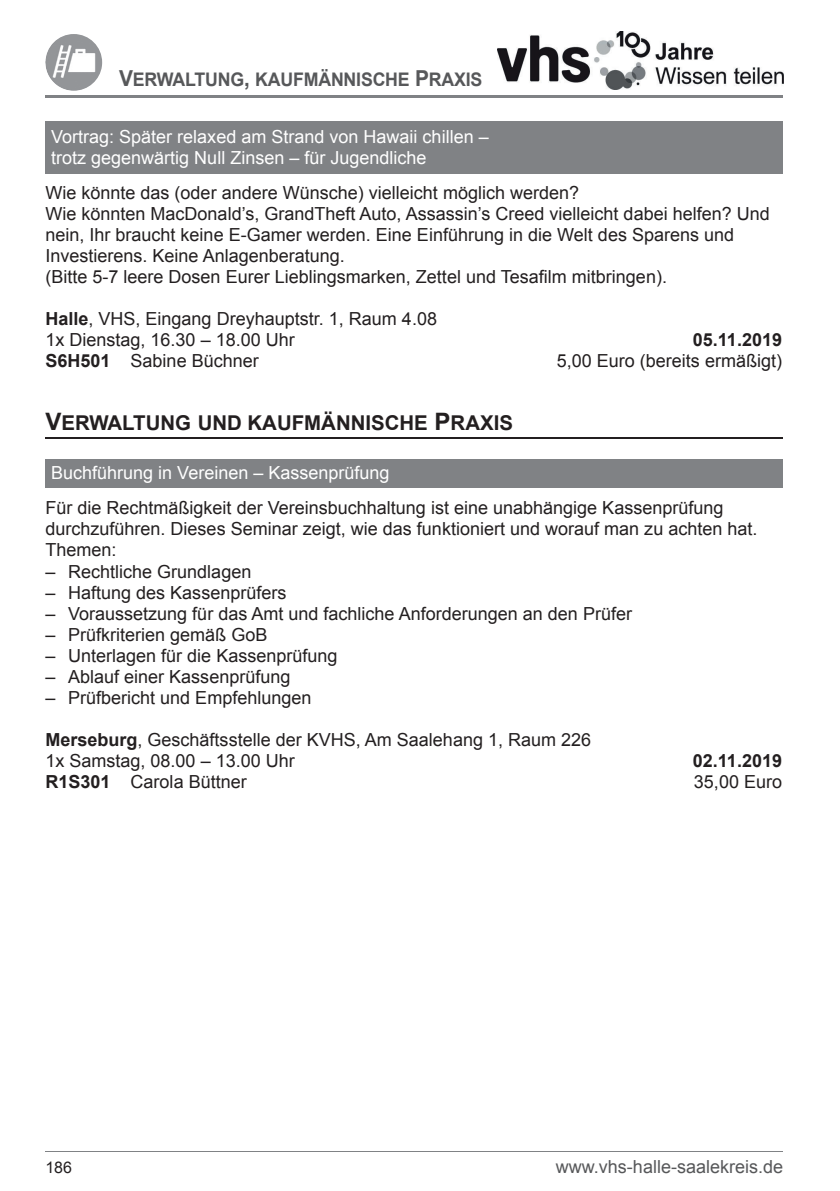
<style>
.page{position:relative;width:840px;height:1191px;background:#fff}
.page>*{position:absolute;margin:0;border:0;box-sizing:border-box;transform-origin:0 0}
.t1{font:20.4px "Arial Bold MT SC850";color:#231f20}
.t2{font:18.8px "Arial Bold MT SC850";letter-spacing:-.01em;color:#57585a;scale:.95 1}
.t3{font:18px/21px "Arial";color:#231f20}
.t4{font:18px/21px "Arial";color:#fff}
.t5{font:18px "Arial";color:#57585a}
.t6{font:700 18px "Arial";color:#231f20}
.t7{font:16px "Arial";color:#231f20}
.s1{font-size:22px}
.s2{font-weight:700}
.s3{font-size:24px}
.s4{font-size:24px;color:#fff}
</style>
<div class="page">
<hr style="left:45px;top:95px;width:737px;height:2px;background:#808285">
<hr style="left:45px;top:1151px;width:737px;height:1px;background:#808285">
<img style="left:497px;top:32px;width:285px;height:57px">
<svg style="left:45px;top:62px;width:2px;height:9px"></svg>
<div style="left:45px;top:122px;width:737px;height:52px;background:#808285"></div>
<hr style="left:45px;top:437px;width:737px;height:1px;background:#231f20">
<div style="left:45px;top:459px;width:737px;height:28px;background:#808285"></div>
<p class="t2" style="left:119px;top:67px;width:383px"><span class="s1">V</span>ERWALTUNG<span class="s1">,</span> KAUFMÄNNISCHE <span class="s1">P</span>RAXIS</p>
<p class="t4" style="left:51px;top:127px;width:439px">Vortrag: Später relaxed am Strand von Hawaii chillen – trotz gegenwärtig Null Zinsen – für Jugendliche</p>
<p class="t3" style="left:45px;top:183px;width:725px">Wie könnte das (oder andere Wünsche) vielleicht möglich werden?<br>Wie könnten MacDonald’s, GrandTheft Auto, Assassin’s Creed vielleicht dabei helfen? Und nein, Ihr braucht keine E-Gamer werden. Eine Einführung in die Welt des Sparens und Investierens. Keine Anlagenberatung.<br>(Bitte 5-7 leere Dosen Eurer Lieblingsmarken, Zettel und Tesafilm mitbringen).</p>
<p class="t3" style="left:45px;top:309px;width:393px"><span class="s2">Halle</span>, VHS, Eingang Dreyhauptstr. 1, Raum 4.08<br>1x Dienstag, 16.30 – 18.00 Uhr</p>
<p class="t6" style="left:692px;top:328px;width:91px">05.11.2019</p>
<p class="t3" style="left:45px;top:351px;width:215px"><span class="s2">S6H501</span> Sabine Büchner</p>
<p class="t3" style="left:556px;top:351px;width:227px">5,00 Euro (bereits ermäßigt)</p>
<p class="t1" style="left:45px;top:410px;width:469px"><span class="s3">V</span>ERWALTUNG<span class="s4">,</span>UND KAUFMÄNNISCHE <span class="s3">P</span>RAXIS</p>
<p class="t4" style="left:51px;top:463px;width:340px">Buchführung in Vereinen – Kassenprüfung</p>
<p class="t3" style="left:45px;top:498px;width:713px">Für die Rechtmäßigkeit der Vereinsbuchhaltung ist eine unabhängige Kassenprüfung durchzuführen. Dieses Seminar zeigt, wie das funktioniert und worauf man zu achten hat.<br>Themen:</p>
<p class="t3" style="left:45px;top:561px;width:207px">– Rechtliche Grundlagen</p>
<p class="t3" style="left:45px;top:582px;width:242px">– Haftung des Kassenprüfers</p>
<p class="t3" style="left:45px;top:603px;width:588px">– Voraussetzung für das Amt und fachliche Anforderungen an den Prüfer</p>
<p class="t3" style="left:45px;top:624px;width:223px">– Prüfkriterien gemäß GoB</p>
<p class="t3" style="left:45px;top:645px;width:293px">– Unterlagen für die Kassenprüfung</p>
<p class="t3" style="left:45px;top:666px;width:246px">– Ablauf einer Kassenprüfung</p>
<p class="t3" style="left:45px;top:687px;width:267px">– Prüfbericht und Empfehlungen</p>
<p class="t3" style="left:45px;top:729px;width:547px"><span class="s2">Merseburg</span>, Geschäftsstelle der KVHS, Am Saalehang 1, Raum 226<br>1x Samstag, 08.00 – 13.00 Uhr</p>
<p class="t6" style="left:692px;top:748px;width:91px">02.11.2019</p>
<p class="t3" style="left:45px;top:771px;width:203px"><span class="s2">R1S301</span> Carola Büttner</p>
<p class="t3" style="left:693px;top:771px;width:90px">35,00 Euro</p>
<p class="t7" style="left:45px;top:1157px;width:28px">186</p>
<p class="t5" style="left:555px;top:1155px;width:229px">www.vhs-halle-saalekreis.de</p>
</div>
